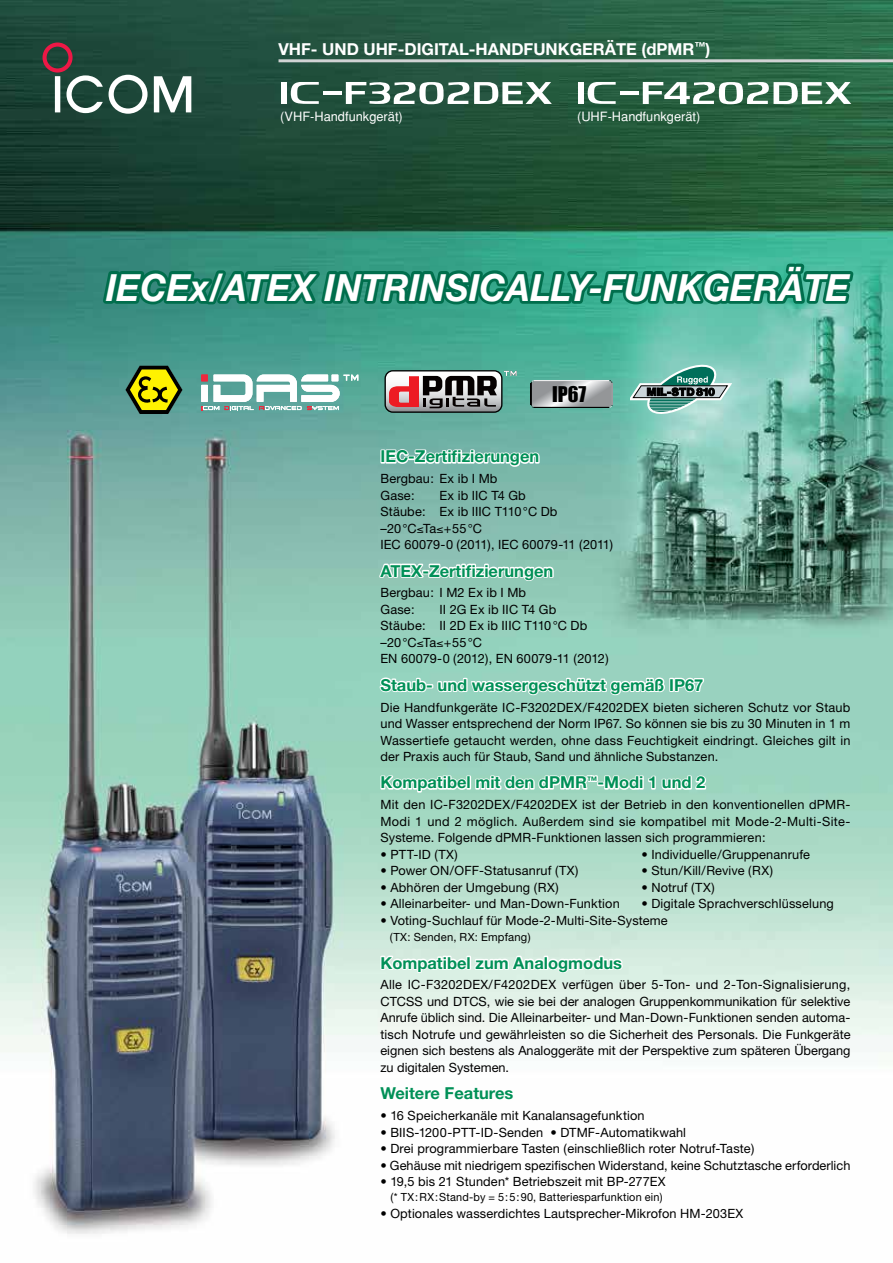
<style>
.page{position:relative;width:893px;height:1263px;background:#fff}
.page>*{position:absolute;margin:0;border:0;box-sizing:border-box;transform-origin:0 0}
.t1{font:italic 700 37.5px "Helvetica Neue";color:#fff;scale:.95 1}
.t2{font:19.8px "Impact";color:#000}
.t3{font:700 16.5px "Helvetica Neue";color:#009057}
.t4{font:700 16.5px "Helvetica Neue";color:#fff}
.t5{font:12.9px "Helvetica";color:#fff}
.t6{font:12.75px/16.5px "Helvetica Neue";letter-spacing:.01em;color:#000}
.t7{font:11.25px "Helvetica Neue";letter-spacing:.015em;color:#000}
</style>
<div class="page">
<img style="left:0;top:0;width:893px;height:1234px">
<svg style="left:631px;top:365px;width:101px;height:49px"></svg>
<svg style="left:531px;top:380px;width:82px;height:28px"></svg>
<svg style="left:201px;top:374px;width:157px;height:36px"></svg>
<div style="left:380px;top:449px;width:5px;height:15px;border:2px solid #fff"></div>
<svg style="left:384px;top:448px;width:157px;height:20px"></svg>
<svg style="left:377px;top:553px;width:178px;height:29px"></svg>
<svg style="left:378px;top:666px;width:288px;height:42px"></svg>
<div style="left:669px;top:678px;width:5px;height:14px;border:2px solid #fff"></div>
<svg style="left:673px;top:677px;width:32px;height:16px"></svg>
<svg style="left:379px;top:764px;width:328px;height:36px"></svg>
<svg style="left:379px;top:945px;width:245px;height:29px"></svg>
<svg style="left:377px;top:1071px;width:138px;height:45px"></svg>
<svg style="left:99px;top:176px;width:759px;height:181px"></svg>
<hr style="left:279px;top:59px;width:614px;height:3px;background:#d1d3d4">
<div style="left:281px;top:82px;width:6px;height:22px;background:#fff"></div>
<svg style="left:291px;top:82px;width:28px;height:22px"></svg>
<hr style="left:323px;top:92px;width:19px;height:3px;background:#fff">
<svg style="left:346px;top:81px;width:206px;height:24px"></svg>
<div style="left:578px;top:82px;width:6px;height:22px;background:#fff"></div>
<svg style="left:588px;top:82px;width:28px;height:22px"></svg>
<hr style="left:620px;top:92px;width:19px;height:3px;background:#fff">
<svg style="left:643px;top:81px;width:208px;height:23px"></svg>
<svg style="left:154px;top:76px;width:37px;height:36px"></svg>
<svg style="left:109px;top:75px;width:39px;height:39px"></svg>
<svg style="left:43px;top:43px;width:60px;height:70px"></svg>
<div style="left:384px;top:370px;width:118px;height:43px;border:1px solid #000;border-radius:8px"></div>
<svg style="left:385px;top:371px;width:132px;height:41px"></svg>
<svg style="left:125px;top:366px;width:57px;height:48px"></svg>
<p class="t4" style="left:279px;top:39px;width:433px">VHF- UND UHF-DIGITAL-HANDFUNKGERÄTE (dPMR<sup>™</sup>)</p>
<p class="t5" style="left:280px;top:109px;width:124px">(VHF-Handfunkgerät)</p>
<p class="t5" style="left:577px;top:109px;width:125px">(UHF-Handfunkgerät)</p>
<h1 class="t1" style="left:106px;top:264px;width:784px">IECEx/ATEX INTRINSICALLY-FUNKGERÄTE</h1>
<h2 class="t2" style="left:552px;top:382px;width:36px">IP67</h2>
<p class="t3" style="left:380px;top:446px;width:160px">IEC-Zertifizierungen</p>
<p class="t6" style="left:380px;top:470px;width:118px">Bergbau: Ex ib I Mb<br>Gase:</p>
<p class="t6" style="left:380px;top:487px;width:234px;text-indent:59px">Ex ib IIC T4 Gb<br>Stäube: Ex ib IIIC T110°C Db –20°C≤Ta≤+55°C<br>IEC 60079-0 (2011), IEC 60079-11 (2011)</p>
<p class="t3" style="left:380px;top:560px;width:174px">ATEX-Zertifizierungen</p>
<p class="t6" style="left:380px;top:584px;width:147px">Bergbau: I M2 Ex ib I Mb<br>Gase:</p>
<p class="t6" style="left:380px;top:601px;width:230px;text-indent:59px">II 2G Ex ib IIC T4 Gb<br>Stäube: II 2D Ex ib IIIC T110°C Db –20°C≤Ta≤+55°C<br>EN 60079-0 (2012), EN 60079-11 (2012)</p>
<p class="t3" style="left:380px;top:675px;width:324px">Staub- und wassergeschützt gemäß IP67</p>
<p class="t6" style="left:380px;top:698px;width:471px;text-align:justify">Die Handfunkgeräte IC-F3202DEX/F4202DEX bieten sicheren Schutz vor Staub und Wasser entsprechend der Norm IP67. So können sie bis zu 30 Minuten in 1 m Wassertiefe getaucht werden, ohne dass Feuchtigkeit eindringt. Gleiches gilt in der Praxis auch für Staub, Sand und ähnliche Substanzen.</p>
<p class="t3" style="left:380px;top:772px;width:326px">Kompatibel mit den dPMR<sup>™</sup>-Modi 1 und 2</p>
<p class="t6" style="left:380px;top:796px;width:471px;text-align:justify">Mit den IC-F3202DEX/F4202DEX ist der Betrieb in den konventionellen dPMR-Modi 1 und 2 möglich. Außerdem sind sie kompatibel mit Mode-2-Multi-Site-Systeme. Folgende dPMR-Funktionen lassen sich programmieren:</p>
<p class="t6" style="left:380px;top:846px;width:79px">• PTT-ID (TX)</p>
<p class="t6" style="left:641px;top:846px;width:170px">• Individuelle/Gruppenanrufe</p>
<p class="t6" style="left:380px;top:862px;width:200px">• Power ON/OFF-Statusanruf (TX)</p>
<p class="t6" style="left:641px;top:862px;width:133px">• Stun/Kill/Revive (RX)</p>
<p class="t6" style="left:380px;top:879px;width:180px">• Abhören der Umgebung (RX)</p>
<p class="t6" style="left:641px;top:879px;width:75px">• Notruf (TX)</p>
<p class="t6" style="left:380px;top:895px;width:241px">• Alleinarbeiter- und Man-Down-Funktion</p>
<p class="t6" style="left:641px;top:895px;width:194px">• Digitale Sprachverschlüsselung</p>
<p class="t6" style="left:380px;top:912px;width:289px">• Voting-Suchlauf für Mode-2-Multi-Site-Systeme</p>
<p class="t7" style="left:390px;top:930px;width:142px">(TX: Senden, RX: Empfang)</p>
<p class="t3" style="left:380px;top:952px;width:243px">Kompatibel zum Analogmodus</p>
<p class="t6" style="left:380px;top:976px;width:472px;text-align:justify">Alle IC-F3202DEX/F4202DEX verfügen über 5-Ton- und 2-Ton-Signalisierung, CTCSS und DTCS, wie sie bei der analogen Gruppenkommunikation für selektive Anrufe üblich sind. Die Alleinarbeiter- und Man-Down-Funktionen senden automa&shy;tisch Notrufe und gewährleisten so die Sicherheit des Personals. Die Funkgeräte eignen sich bestens als Analoggeräte mit der Perspektive zum späteren Übergang zu digitalen Systemen.</p>
<p class="t3" style="left:380px;top:1083px;width:134px">Weitere Features</p>
<p class="t6" style="left:380px;top:1107px;width:266px">• 16 Speicherkanäle mit Kanalansagefunktion</p>
<p class="t6" style="left:380px;top:1123px;width:307px">• BIIS-1200-PTT-ID-Senden • DTMF-Automatikwahl</p>
<p class="t6" style="left:380px;top:1140px;width:376px">• Drei programmierbare Tasten (einschließlich roter Notruf-Taste)</p>
<p class="t6" style="left:380px;top:1156px;width:471px">• Gehäuse mit niedrigem spezifischen Widerstand, keine Schutztasche erforderlich</p>
<p class="t6" style="left:380px;top:1173px;width:287px">• 19,5 bis 21 Stunden* Betriebszeit mit BP-277EX</p>
<p class="t7" style="left:390px;top:1190px;width:274px">(* TX:RX:Stand-by = 5:5:90, Batteriesparfunktion ein)</p>
<p class="t6" style="left:380px;top:1204px;width:364px">• Optionales wasserdichtes Lautsprecher-Mikrofon HM-203EX</p>
</div>
